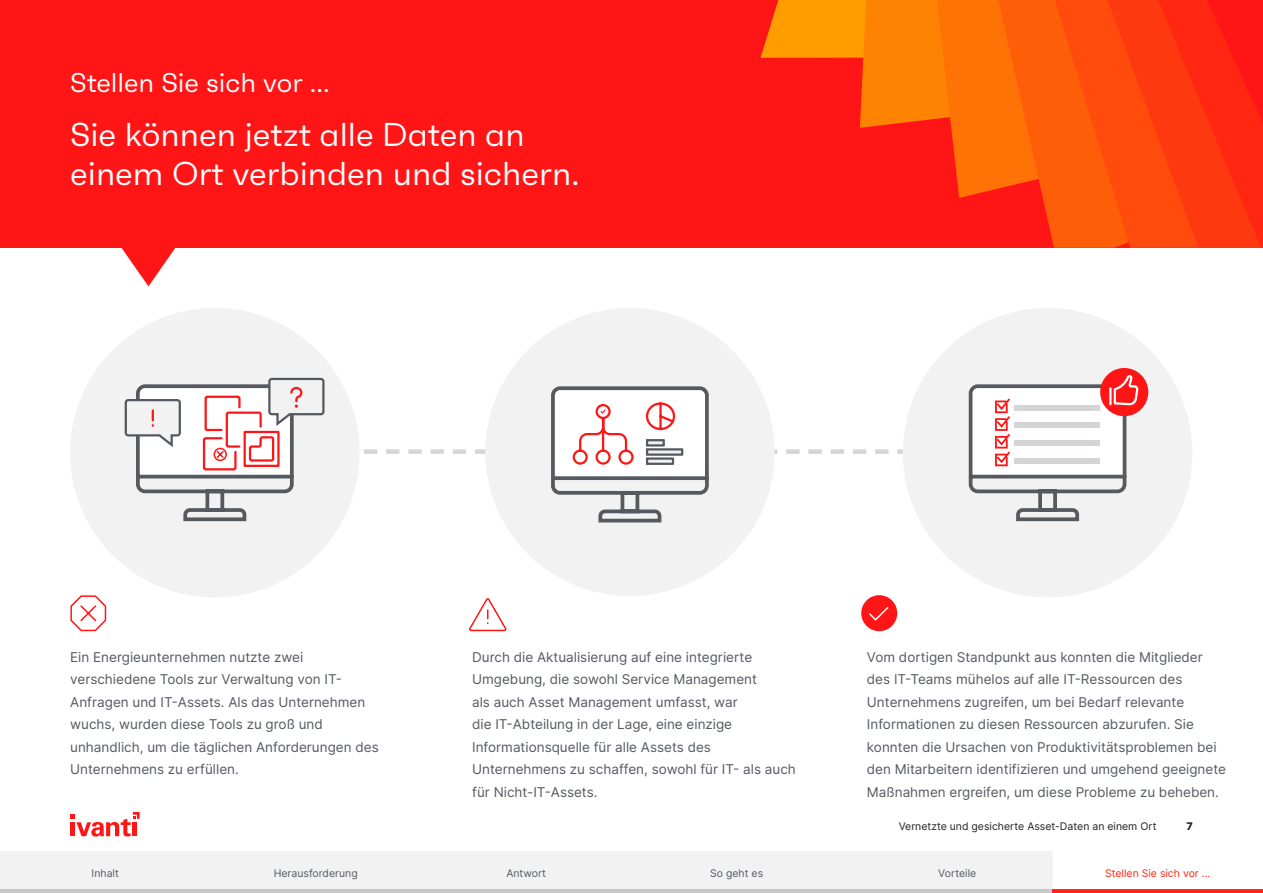
<style>
.page{position:relative;width:1263px;height:893px;background:#fff}
.page>*{position:absolute;margin:0;border:0;box-sizing:border-box;transform-origin:0 0}
.Heading_2{font:33px/39.6px "Faktum";color:#fff}
.Heading_4{font:27px "Faktum";color:#fff}
.t1{font:13.5px/22.5px "Inter";color:#555960}
.t2{font:10.5px "Inter";color:#555960}
.t3{font:10.5px "Inter";color:#231f20}
.t4{font:10.5px "Inter";color:#ff2712}
.t5{font:800 10.5px "Inter";color:#231f20}
</style>
<div class="page">
<svg style="left:70px;top:812px;width:70px;height:24px"></svg>
<div style="left:421px;top:851px;width:210px;height:42px;background:#f2f2f2"></div>
<hr style="left:421px;top:889px;width:210px;height:4px;background:#c7c7c7">
<div style="left:842px;top:851px;width:210px;height:42px;background:#f2f2f2"></div>
<hr style="left:842px;top:889px;width:210px;height:4px;background:#c7c7c7">
<div style="left:631px;top:851px;width:211px;height:42px;background:#f2f2f2"></div>
<hr style="left:631px;top:889px;width:211px;height:4px;background:#c7c7c7">
<div style="left:210px;top:851px;width:211px;height:42px;background:#f2f2f2"></div>
<hr style="left:210px;top:889px;width:211px;height:3px;background:#c7c7c7">
<div style="left:0;top:851px;width:210px;height:42px;background:#f2f2f2"></div>
<hr style="left:0;top:889px;width:210px;height:4px;background:#c7c7c7">
<hr style="left:1052px;top:889px;width:211px;height:4px;background:#ff2712">
<div style="left:0;top:0;width:1263px;height:248px;background:#ff1515"></div>
<svg style="left:760px;top:0;width:503px;height:248px"></svg>
<svg style="left:121px;top:248px;width:54px;height:38px"></svg>
<div style="left:70px;top:308px;width:290px;height:289px;background:#f2f2f2;border-radius:50%"></div>
<svg style="left:124px;top:377px;width:201px;height:145px"></svg>
<div style="left:485px;top:308px;width:290px;height:288px;background:#f2f2f2;border-radius:50%"></div>
<div style="left:903px;top:308px;width:289px;height:289px;background:#f2f2f2;border-radius:50%"></div>
<div style="left:1100px;top:368px;width:48px;height:48px;background:#ff1515;border-radius:50%"></div>
<svg style="left:344px;top:374px;width:796px;height:149px"></svg>
<svg style="left:469px;top:598px;width:38px;height:34px"></svg>
<div style="left:861px;top:595px;width:36px;height:36px;background:#ff1515;border-radius:50%"></div>
<svg style="left:869px;top:607px;width:20px;height:14px"></svg>
<svg style="left:70px;top:595px;width:37px;height:37px"></svg>
<p class="Heading_4" style="left:70px;top:66px;width:261px">Stellen Sie sich vor ...</p>
<p class="Heading_2" style="left:70px;top:114px;width:511px">Sie können jetzt alle Daten an einem Ort verbinden und sichern.</p>
<p class="t1" style="left:70px;top:645px;width:310px">Ein Energieunternehmen nutzte zwei verschiedene Tools zur Verwaltung von IT-Anfragen und IT-Assets. Als das Unternehmen wuchs, wurden diese Tools zu groß und unhandlich, um die täglichen Anforderungen des Unternehmens zu erfüllen.</p>
<p class="t2" style="left:92px;top:866px;width:29px">Inhalt</p>
<p class="t2" style="left:274px;top:866px;width:86px">Herausforderung</p>
<p class="t1" style="left:472px;top:645px;width:325px">Durch die Aktualisierung auf eine integrierte Umgebung, die sowohl Service Management<br>als auch Asset Management umfasst, war<br>die IT-Abteilung in der Lage, eine einzige Informationsquelle für alle Assets des Unternehmens zu schaffen, sowohl für IT- als auch für Nicht-IT-Assets.</p>
<p class="t1" style="left:867px;top:645px;width:361px">Vom dortigen Standpunkt aus konnten die Mitglieder des IT-Teams mühelos auf alle IT-Ressourcen des Unternehmens zugreifen, um bei Bedarf relevante Informationen zu diesen Ressourcen abzurufen. Sie konnten die Ursachen von Produktivitätsproblemen bei den Mitarbeitern identifizieren und umgehend geeignete Maßnahmen ergreifen, um diese Probleme zu beheben.</p>
<p class="t3" style="left:899px;top:819px;width:259px">Vernetzte und gesicherte Asset-Daten an einem Ort</p>
<p class="t5" style="left:1186px;top:819px;width:8px">7</p>
<p class="t2" style="left:506px;top:866px;width:41px">Antwort</p>
<p class="t2" style="left:710px;top:866px;width:55px">So geht es</p>
<p class="t2" style="left:938px;top:866px;width:40px">Vorteile</p>
<p class="t4" style="left:1105px;top:866px;width:107px">Stellen Sie sich vor ...</p>
</div>
